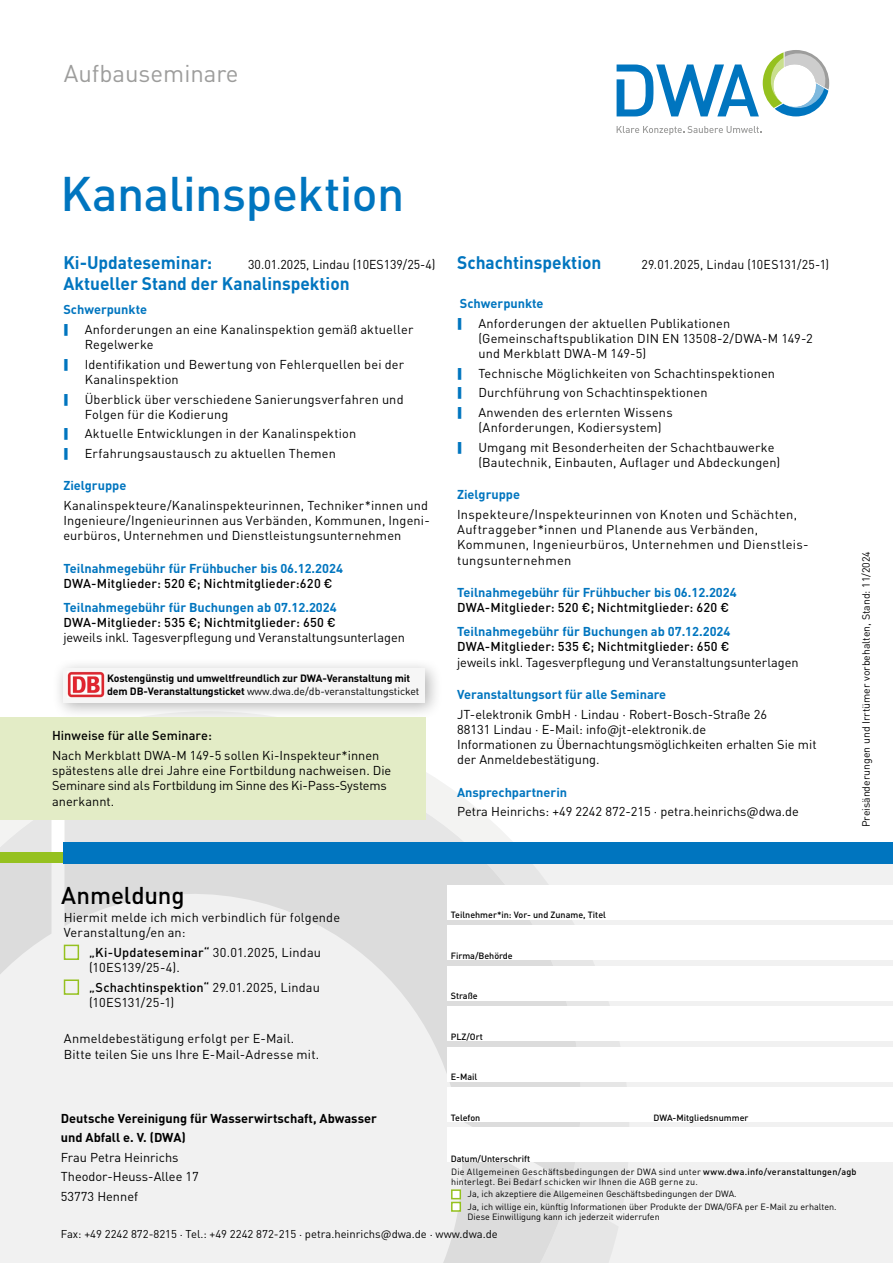
<style>
.page{position:relative;width:893px;height:1263px;background:#fff}
.page>*{position:absolute;margin:0;border:0;box-sizing:border-box;transform-origin:0 0}
.Titel_VA{font:500 48px "DINOT";letter-spacing:-.01em;color:#0075bf}
.t1{font:24px "DINOT";color:#9d9d9c}
.t2{font:500 24px "DINOT";letter-spacing:-.005em;color:#000}
.Untertitel{font:700 18px "DINOT";color:#0075bf;scale:.96 1}
.Fließtext_linksb{font:12.75px/15.3px "DINOT";letter-spacing:.015em;color:#000}
.Zwischenüberschriften{font:12.75px/15.3px "DINOT";letter-spacing:-.005em;color:#000}
.Zwischenüberschriften-2{font:700 12.75px/15.3px "DINOT";color:#0075bf}
.Fließtext{font:12.75px/15.3px "DINOT";color:#000}
.Anmeldesatz{font:12.75px/15.3px "DINOT";letter-spacing:.015em;color:#000}
.t3{font:700 12.75px/19.5px "DINOT";color:#000}
.Untertitel-2{font:12.75px "DINOT";color:#000;scale:.96 1}
.Anmeldesatz-2{font:12.75px/15.3px "DINOT";letter-spacing:-.005em;color:#000}
.Fließtext_linksb-2{font:500 12.75px "DINOT";letter-spacing:.005em;color:#000}
.t4{font:11.25px "DINOT";color:#000}
.Abschlusssatz{font:700 10.5px/12.6px "DINOT";letter-spacing:-.01em;color:#000}
.Fließtext-2{font:10.5px "DINOT";color:#000}
.t5{font:9px/10.2px "DINOT";color:#000}
.t6{font:9px/10.2px "DINOT";letter-spacing:.025em;color:#000}
.t7{font:500 9px "DINOT";color:#000}
.s1{font-weight:500;color:#000}
.s2{font-weight:700;color:#0075bf}
.s3{font-weight:500}
.s4{font-weight:400}
</style>
<div class="page">
<div style="left:0;top:863px;width:893px;height:400px;background:#f1f1f1"></div>
<svg style="left:0;top:741px;width:619px;height:522px"></svg>
<svg style="left:48px;top:1135px;width:519px;height:128px"></svg>
<svg style="left:617px;top:126px;width:144px;height:9px"></svg>
<svg style="left:617px;top:50px;width:212px;height:66px"></svg>
<div style="left:52px;top:657px;width:390px;height:63px;background:#000;opacity:.3"></div>
<div style="left:63px;top:669px;width:362px;height:34px;background:#f6f6f6"></div>
<img style="left:68px;top:671px;width:36px;height:26px">
<div style="left:448px;top:885px;width:445px;height:34px;background:#fff"></div>
<div style="left:448px;top:926px;width:445px;height:34px;background:#fff"></div>
<div style="left:448px;top:966px;width:445px;height:34px;background:#fff"></div>
<div style="left:448px;top:1007px;width:445px;height:34px;background:#fff"></div>
<div style="left:448px;top:1087px;width:445px;height:34px;background:#fff"></div>
<div style="left:448px;top:1047px;width:445px;height:34px;background:#fff"></div>
<div style="left:448px;top:1128px;width:445px;height:34px;background:#fff"></div>
<div style="left:64px;top:945px;width:15px;height:15px;border:2px solid #95c11f"></div>
<div style="left:64px;top:979px;width:15px;height:16px;border:2px solid #95c11f"></div>
<div style="left:451px;top:1189px;width:10px;height:10px;background:#fff;border:2px solid #95c11f"></div>
<div style="left:451px;top:1202px;width:10px;height:10px;background:#fff;border:2px solid #95c11f"></div>
<div style="left:0;top:852px;width:64px;height:11px;background:#95c11f"></div>
<div style="left:64px;top:842px;width:829px;height:21px;background:#0075bf"></div>
<div style="left:0;top:718px;width:425px;height:102px;background:#e3ecc6"></div>
<p class="t1" style="left:64px;top:55px;width:176px">Aufbauseminare</p>
<p class="Titel_VA" style="left:60px;top:156px;width:346px">Kanalinspektion</p>
<p class="Untertitel" style="left:63px;top:248px;width:157px">Ki-Updateseminar:</p>
<p class="Untertitel-2" style="left:248px;top:254px;width:196px">30.01.2025, Lindau (10ES139/25-4)</p>
<p class="Untertitel" style="left:63px;top:270px;width:300px">Aktueller Stand der Kanalinspektion</p>
<p class="Zwischenüberschriften-2" style="left:63px;top:301px;width:85px">Schwerpunkte</p>
<p class="Fließtext_linksb" style="left:85px;top:321px;width:330px">Anforderungen an eine Kanalinspektion gemäß aktueller<br>Regelwerke</p>
<p class="Fließtext_linksb" style="left:85px;top:356px;width:321px">Identifikation und Bewertung von Fehlerquellen bei der<br>Kanalinspektion</p>
<p class="Fließtext_linksb" style="left:85px;top:390px;width:320px">Überblick über verschiedene Sanierungsverfahren und<br>Folgen für die Kodierung</p>
<p class="Fließtext_linksb" style="left:85px;top:425px;width:273px">Aktuelle Entwicklungen in der Kanalinspektion</p>
<p class="Fließtext_linksb" style="left:85px;top:445px;width:253px">Erfahrungsaustausch zu aktuellen Themen</p>
<p class="Zwischenüberschriften-2" style="left:63px;top:477px;width:64px">Zielgruppe</p>
<p class="Fließtext_linksb" style="left:63px;top:497px;width:368px">Kanalinspekteure/Kanalinspekteurinnen, Techniker*innen und<br>Ingenieure/Ingenieurinnen aus Verbänden, Kommunen, Ingeni&shy;eurbüros, Unternehmen und Dienstleistungsunternehmen</p>
<p class="Zwischenüberschriften-2" style="left:63px;top:560px;width:281px">Teilnahmegebühr für Frühbucher bis 06.12.2024<br><span class="s1">DWA-Mitglieder: 520 €; Nichtmitglieder:620 €</span></p>
<p class="Zwischenüberschriften" style="left:63px;top:599px;width:343px"><span class="s2">Teilnahmegebühr für Buchungen ab 07.12.2024<br></span><span class="s3">DWA-Mitglieder: 535 €; Nichtmitglieder: 650 €<br></span>jeweils inkl. Tagesverpflegung und Veranstaltungsunterlagen</p>
<p class="Abschlusssatz" style="left:107px;top:671px;width:314px">Kostengünstig und umweltfreundlich zur DWA-Veranstaltung mit dem DB-Veranstaltungsticket <span class="s4">www.dwa.de/db-veranstaltungsticket</span></p>
<p class="Fließtext_linksb-2" style="left:52px;top:726px;width:161px">Hinweise für alle Seminare:</p>
<p class="Fließtext_linksb" style="left:52px;top:747px;width:341px">Nach Merkblatt DWA-M 149-5 sollen Ki-Inspekteur*innen spätestens alle drei Jahre eine Fortbildung nachweisen. Die Seminare sind als Fortbildung im Sinne des Ki-Pass-Systems anerkannt.</p>
<p class="Untertitel" style="left:457px;top:248px;width:152px">Schachtinspektion</p>
<p class="Untertitel-2" style="left:641px;top:254px;width:197px">29.01.2025, Lindau (10ES131/25-1)</p>
<p class="Zwischenüberschriften-2" style="left:460px;top:295px;width:85px">Schwerpunkte</p>
<p class="Fließtext_linksb" style="left:478px;top:314px;width:336px">Anforderungen der aktuellen Publikationen (Gemeinschaftspublikation DIN EN 13508-2/DWA-M 149-2 und Merkblatt DWA-M 149-5)</p>
<p class="Fließtext_linksb" style="left:478px;top:365px;width:298px">Technische Möglichkeiten von Schachtinspektionen</p>
<p class="Fließtext_linksb" style="left:478px;top:384px;width:231px">Durchführung von Schachtinspektionen</p>
<p class="Fließtext_linksb" style="left:478px;top:404px;width:196px">Anwenden des erlernten Wissens (Anforderungen, Kodiersystem)</p>
<p class="Fließtext_linksb" style="left:478px;top:438px;width:303px">Umgang mit Besonderheiten der Schachtbauwerke (Bautechnik, Einbauten, Auflager und Abdeckungen)</p>
<p class="Zwischenüberschriften-2" style="left:457px;top:486px;width:64px">Zielgruppe</p>
<p class="Fließtext_linksb" style="left:457px;top:506px;width:353px">Inspekteure/Inspekteurinnen von Knoten und Schächten, Auftraggeber*innen und Planende aus Verbänden, Kommunen, Ingenieurbüros, Unternehmen und Dienstleis&shy;tungsunternehmen</p>
<p class="Zwischenüberschriften-2" style="left:457px;top:584px;width:281px">Teilnahmegebühr für Frühbucher bis 06.12.2024<br><span class="s1">DWA-Mitglieder: 520 €; Nichtmitglieder: 620 €</span></p>
<p class="Zwischenüberschriften" style="left:457px;top:623px;width:343px"><span class="s2">Teilnahmegebühr für Buchungen ab 07.12.2024<br></span><span class="s3">DWA-Mitglieder: 535 €; Nichtmitglieder: 650 €<br></span>jeweils inkl. Tagesverpflegung und Veranstaltungsunterlagen</p>
<p class="Zwischenüberschriften-2" style="left:457px;top:686px;width:211px">Veranstaltungsort für alle Seminare</p>
<p class="Fließtext" style="left:457px;top:705px;width:311px">JT-elektronik GmbH · Lindau · Robert-Bosch-Straße 26<br>88131 Lindau · E-Mail: info@jt-elektronik.de</p>
<p class="Fließtext" style="left:457px;top:736px;width:361px">Informationen zu Übernachtungsmöglichkeiten erhalten Sie mit der Anmeldebestätigung.</p>
<p class="Zwischenüberschriften-2" style="left:457px;top:784px;width:112px">Ansprechpartnerin</p>
<p class="Fließtext" style="left:457px;top:803px;width:343px">Petra Heinrichs: +49 2242 872-215 · petra.heinrichs@dwa.de</p>
<p class="t2" style="left:61px;top:876px;width:125px">Anmeldung</p>
<p class="Fließtext-2" style="left:858px;top:827px;width:277px;rotate:-90deg">Preisänderungen und Irrtümer vorbehalten, Stand: 11/2024</p>
<p class="t7" style="left:451px;top:908px;width:157px">Teilnehmer*in: Vor- und Zuname, Titel</p>
<p class="t7" style="left:451px;top:948px;width:63px">Firma/Behörde</p>
<p class="t7" style="left:451px;top:989px;width:28px">Straße</p>
<p class="t7" style="left:451px;top:1030px;width:34px">PLZ/Ort</p>
<p class="t7" style="left:451px;top:1070px;width:28px">E-Mail</p>
<p class="t7" style="left:451px;top:1111px;width:31px">Telefon</p>
<p class="t7" style="left:653px;top:1111px;width:96px">DWA-Mitgliedsnummer</p>
<p class="t7" style="left:451px;top:1151px;width:81px">Datum/Unterschrift</p>
<p class="Anmeldesatz" style="left:64px;top:909px;width:278px">Hiermit melde ich mich verbindlich für folgende<br>Veranstaltung/en an:</p>
<p class="Anmeldesatz" style="left:89px;top:944px;width:233px"><span class="s3">„Ki-Updateseminar“</span> 30.01.2025, Lindau (10ES139/25-4).</p>
<p class="Anmeldesatz-2" style="left:89px;top:978px;width:232px"><span class="s3">„Schachtinspektion“</span> 29.01.2025, Lindau (10ES131/25-1)</p>
<p class="Anmeldesatz" style="left:64px;top:1030px;width:257px">Anmeldebestätigung erfolgt per E-Mail.<br>Bitte teilen Sie uns Ihre E-Mail-Adresse mit.</p>
<p class="t3" style="left:61px;top:1108px;width:317px">Deutsche Vereinigung für Wasserwirtschaft, Abwasser und Abfall e. V. (DWA)</p>
<p class="Fließtext_linksb" style="left:61px;top:1147px;width:139px;line-height:19.5px">Frau Petra Heinrichs<br>Theodor-Heuss-Allee 17<br>53773 Hennef</p>
<p class="t6" style="left:451px;top:1166px;width:407px">Die Allgemeinen Geschäftsbedingungen der DWA sind unter <span class="s3">www.dwa.info/veranstaltungen/agb </span>hinterlegt. Bei Bedarf schicken wir Ihnen die AGB gerne zu.</p>
<p class="t5" style="left:468px;top:1188px;width:271px">Ja, ich akzeptiere die Allgemeinen Geschäftsbedingungen der DWA.</p>
<p class="t5" style="left:468px;top:1201px;width:371px">Ja, ich willige ein, künftig Informationen über Produkte der DWA/GFA per E-Mail zu erhalten.<br>Diese Einwilligung kann ich jederzeit widerrufen</p>
<p class="t4" style="left:61px;top:1226px;width:438px">Fax: +49 2242 872-8215 . Tel.: +49 2242 872-215 . petra.heinrichs@dwa.de . www.dwa.de</p>
</div>
